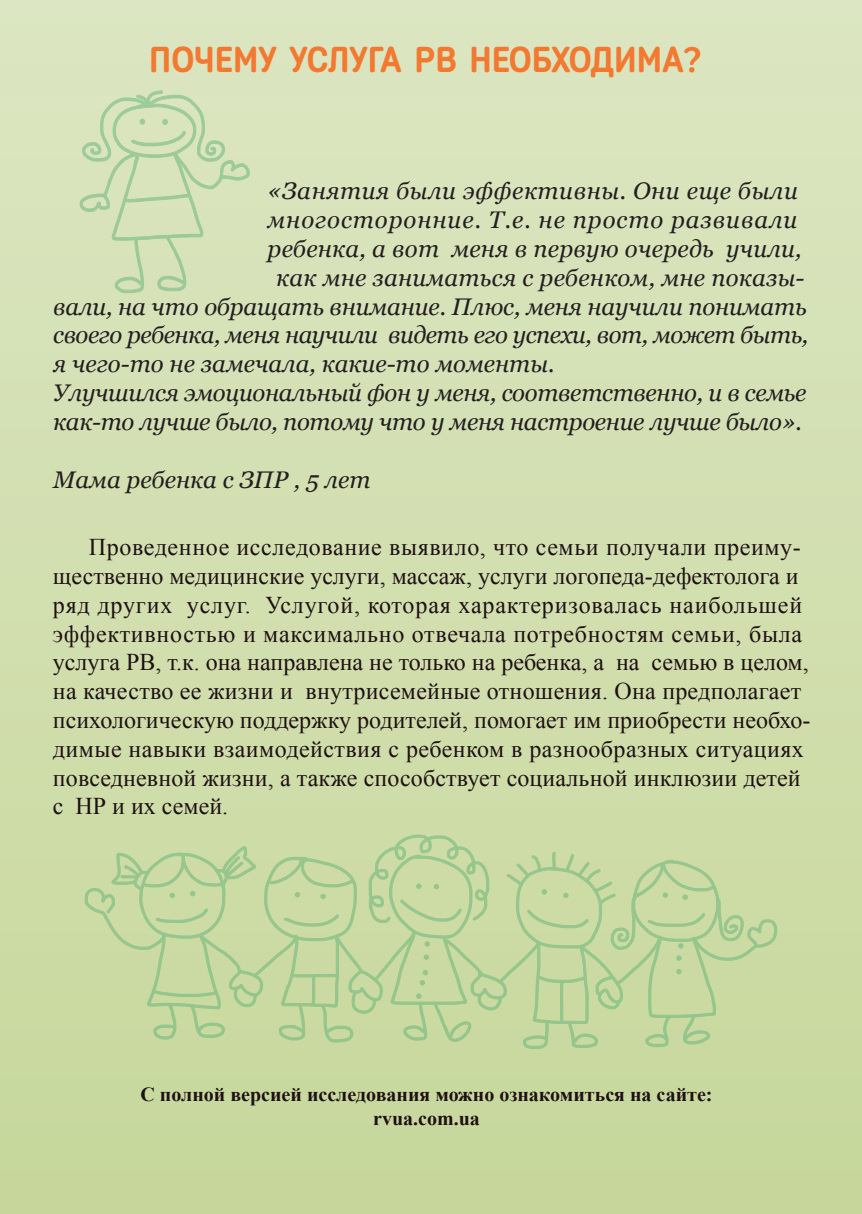
<style>
.page{position:relative;width:862px;height:1214px;background:#fff}
.page>*{position:absolute;margin:0;border:0;box-sizing:border-box;transform-origin:0 0}
.t1{font:700 36px "Fregat";color:#f37931}
.t2{font:24px/28.8px "Times New Roman";letter-spacing:.01em;color:#1e1013}
.t3{font:italic 24px "Georgia";letter-spacing:-.005em;color:#231f20}
.t4{font:italic 24px "Georgia";letter-spacing:.04em;color:#231f20}
.t5{font:italic 24px "Georgia";letter-spacing:.025em;color:#231f20}
.t6{font:700 20px/24px "Times New Roman";color:#1e1013;text-align:center}
</style>
<div class="page">
<div style="left:0;top:0;width:862px;height:1212px;background:linear-gradient(to bottom,#dce6c2,#c7d79b)"></div>
<svg style="left:80px;top:90px;width:170px;height:203px;background:#cfdfb6"></svg>
<svg style="left:85px;top:834px;width:692px;height:214px;background:#c4d7a0"></svg>
<h1 class="t1" style="left:149px;top:40px;width:553px">ПОЧЕМУ УСЛУГА РВ НЕОБХОДИМА?</h1>
<p class="t5" style="left:267px;top:176px;width:532px">«Занятия были эффективны. Они еще были</p>
<p class="t4" style="left:267px;top:205px;width:531px">многосторонние. Т.е. не просто развивали</p>
<p class="t3" style="left:267px;top:233px;width:536px">ребенка, а вот меня в первую очередь учили,</p>
<p class="t3" style="left:276px;top:262px;width:530px">как мне заниматься с ребенком, мне показы-</p>
<p class="t3" style="left:53px;top:291px;width:755px">вали, на что обращать внимание. Плюс, меня научили понимать</p>
<p class="t3" style="left:53px;top:320px;width:756px">своего ребенка, меня научили видеть его успехи, вот, может быть,</p>
<p class="t3" style="left:53px;top:349px;width:503px">я чего-то не замечала, какие-то моменты.</p>
<p class="t3" style="left:53px;top:377px;width:755px">Улучшился эмоциональный фон у меня, соответственно, и в семье</p>
<p class="t3" style="left:53px;top:406px;width:750px">как-то лучше было, потому что у меня настроение лучше было».</p>
<p class="t3" style="left:53px;top:464px;width:319px">Мама ребенка с ЗПР , 5 лет</p>
<p class="t2" style="left:53px;top:532px;width:759px;text-indent:36px">Проведенное исследование выявило, что семьи получали преиму&shy;щественно медицинские услуги, массаж, услуги логопеда-дефектолога и ряд других услуг. Услугой, которая характеризовалась наибольшей эффективностью и максимально отвечала потребностям семьи, была услуга РВ, т.к. она направлена не только на ребенка, а на семью в целом, на качество ее жизни и внутрисемейные отношения. Она предполагает психологическую поддержку родителей, помогает им приобрести необхо&shy;димые навыки взаимодействия с ребенком в разнообразных ситуациях повседневной жизни, а также способствует социальной инклюзии детей с НР и их семей.</p>
<p class="t6" style="left:140px;top:1081px;width:574px">С полной версией исследования можно ознакомиться на сайте: rvua.com.ua</p>
</div>
